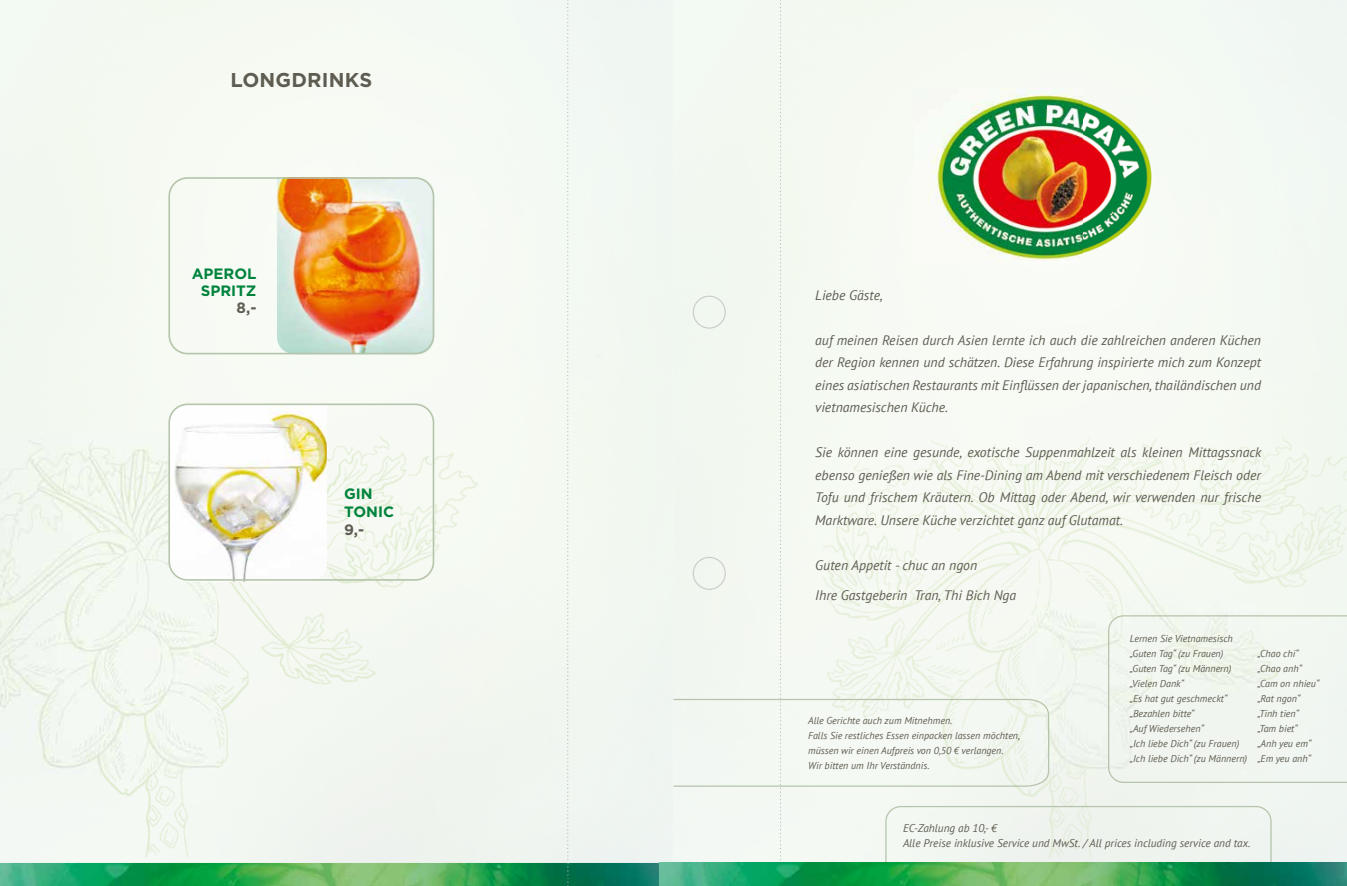
<style>
.page{position:relative;width:1347px;height:886px;background:#fff}
.page>*{position:absolute;margin:0;border:0;box-sizing:border-box;transform-origin:0 0}
.t1{font:700 20px "Gotham";letter-spacing:.01em;color:#5f5d52}
.t2{font:700 15px/17.5px "Gotham";color:#00833d}
.t3{font:700 15px "Gotham";color:#5f5d52}
.t4{font:italic 13.75px/22.5px "PT Sans";color:#5f5d52;text-align:justify}
.t5{font:italic 11.25px/15px "PT Sans";color:#5f5d52}
.t6{font:italic 10px/15px "PT Sans";color:#5f5d52}
</style>
<div class="page">
<div style="left:449px;top:474px;width:224px;height:389px;background:#f1f6f1"></div>
<svg style="left:596px;top:354px;width:6px;height:5px"></svg>
<img style="left:0;top:433px;width:479px;height:427px">
<div style="left:673px;top:388px;width:179px;height:475px;background:#f3f8f1"></div>
<img style="left:852px;top:861px;width:494px;height:2px">
<img style="left:0;top:863px;width:659px;height:23px">
<img style="left:780px;top:3px;width:1px;height:91px">
<img style="left:567px;top:3px;width:1px;height:91px">
<svg style="left:567px;top:863px;width:1px;height:23px"></svg>
<img style="left:692px;top:296px;width:34px;height:33px">
<img style="left:692px;top:557px;width:34px;height:33px">
<img style="left:914px;top:88px;width:254px;height:175px">
<img style="left:817px;top:434px;width:529px;height:427px">
<svg style="left:885px;top:806px;width:386px;height:57px"></svg>
<svg style="left:1108px;top:615px;width:238px;height:168px"></svg>
<img style="left:659px;top:863px;width:687px;height:23px">
<svg style="left:673px;top:699px;width:376px;height:88px"></svg>
<svg style="left:168px;top:403px;width:266px;height:178px"></svg>
<img style="left:168px;top:177px;width:266px;height:177px">
<h1 class="t1" style="left:230px;top:67px;width:143px">LONGDRINKS</h1>
<p class="t2" style="left:192px;top:265px;width:66px;text-align:right">APEROL<br>SPRITZ</p>
<p class="t3" style="left:237px;top:298px;width:21px">8,-</p>
<p class="t2" style="left:344px;top:485px;width:51px">GIN<br>TONIC</p>
<p class="t3" style="left:344px;top:520px;width:22px">9,-</p>
<p class="t4" style="left:815px;top:283px;width:69px">Liebe Gäste,</p>
<p class="t4" style="left:815px;top:328px;width:447px">auf meinen Reisen durch Asien lernte ich auch die zahlreichen anderen Küchen der Region kennen und schätzen. Diese Erfahrung inspirierte mich zum Konzept eines asiatischen Restaurants mit Einflüssen der japanischen, thailändischen und vietnamesischen Küche.</p>
<p class="t4" style="left:815px;top:441px;width:447px">Sie können eine gesunde, exotische Suppenmahlzeit als kleinen Mittagssnack ebenso genießen wie als Fine-Dining am Abend mit verschiedenem Fleisch oder Tofu und frischem Kräutern. Ob Mittag oder Abend, wir verwenden nur frische Marktware. Unsere Küche verzichtet ganz auf Glutamat.</p>
<p class="t4" style="left:815px;top:550px;width:202px;line-height:30px">Guten Appetit - chuc an ngon<br>Ihre Gastgeberin Tran, Thi Bich Nga</p>
<p class="t6" style="left:1129px;top:631px;width:105px">Lernen Sie Vietnamesisch „Guten Tag“ (zu Frauen)</p>
<p class="t6" style="left:1257px;top:646px;width:43px">„Chao chi“</p>
<p class="t6" style="left:808px;top:712px;width:213px">Alle Gerichte auch zum Mitnehmen.<br>Falls Sie restliches Essen einpacken lassen möchten, müssen wir einen Aufpreis von 0,50 € verlangen.<br>Wir bitten um Ihr Verständnis.</p>
<p class="t6" style="left:1129px;top:661px;width:103px">„Guten Tag“ (zu Männern)</p>
<p class="t6" style="left:1257px;top:661px;width:46px">„Chao anh“</p>
<p class="t6" style="left:1129px;top:676px;width:56px">„Vielen Dank“</p>
<p class="t6" style="left:1257px;top:676px;width:63px">„Cam on nhieu“</p>
<p class="t6" style="left:1129px;top:691px;width:99px">„Es hat gut geschmeckt“</p>
<p class="t6" style="left:1257px;top:691px;width:44px">„Rat ngon“</p>
<p class="t6" style="left:1129px;top:706px;width:66px">„Bezahlen bitte“</p>
<p class="t6" style="left:1257px;top:706px;width:43px">„Tinh tien“</p>
<p class="t6" style="left:1129px;top:721px;width:76px">„Auf Wiedersehen“</p>
<p class="t6" style="left:1257px;top:721px;width:42px">„Tam biet“</p>
<p class="t6" style="left:1129px;top:736px;width:111px">„Ich liebe Dich“ (zu Frauen)</p>
<p class="t6" style="left:1129px;top:736px;width:183px;text-align:right">„Anh yeu em“<br>„Ich liebe Dich“ (zu Männern) „Em yeu anh“</p>
<p class="t5" style="left:903px;top:820px;width:349px">EC-Zahlung ab 10,- €<br>Alle Preise inklusive Service und MwSt. / All prices including service and tax.</p>
</div>
